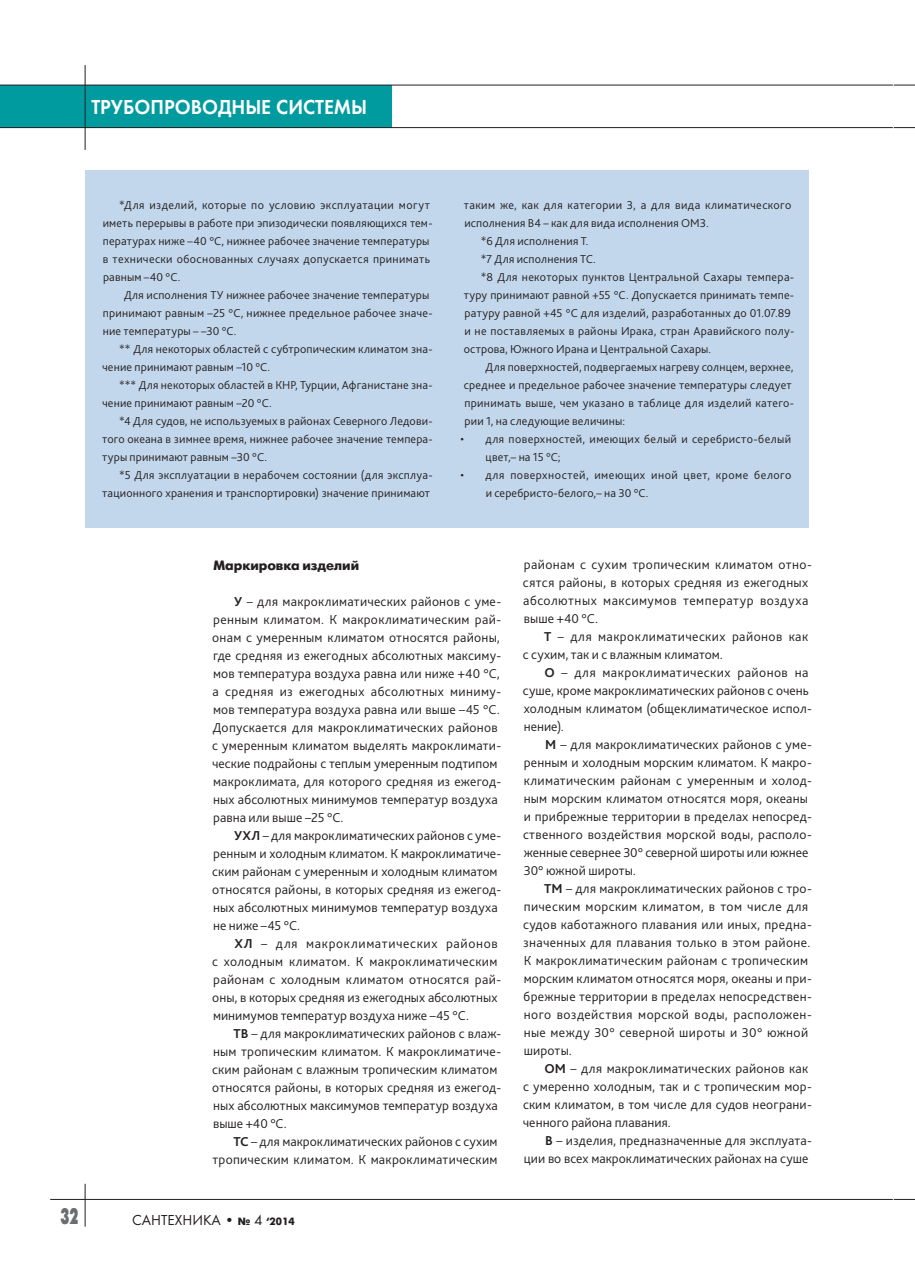
<style>
.page{position:relative;width:915px;height:1276px;background:#fff}
.page>*{position:absolute;margin:0;border:0;box-sizing:border-box;transform-origin:0 0}
.t1{font:22.5px "Futura Futuris X";color:#6c6d70;scale:.6 1}
.t2{font:21px "Futura Demi";color:#fff;scale:.95 1}
.t3{font:15px "Futura";color:#231f20}
.t4{font:300 13.5px/18px "Bliss Pro";letter-spacing:.015em;color:#231f20}
.t5{font:700 13.5px "Futura Futuris";letter-spacing:-.005em;color:#231f20}
.t6{font:300 12px/18px "Bliss Pro";letter-spacing:.015em;color:#231f20}
.t7{font:300 12px/18px "Bliss Pro";letter-spacing:.04em;color:#231f20}
.t8{font:300 12px "Bliss Pro";letter-spacing:.035em;color:#231f20}
.s1{font-weight:700}
.s2{font-family:"Futura Futuris";font-weight:700;font-size:10.5px}
</style>
<div class="page">
<div style="left:0;top:85px;width:391px;height:43px;background:#009b9e"></div>
<svg style="left:893px;top:1199px;width:21px;height:1px"></svg>
<hr style="left:50px;top:1199px;width:842px;height:1px;background:#231f20">
<hr style="left:85px;top:1183px;width:1px;height:43px;background:#231f20">
<svg style="left:893px;top:85px;width:21px;height:1px"></svg>
<hr style="left:0;top:85px;width:892px;height:1px;background:#231f20">
<svg style="left:893px;top:127px;width:21px;height:1px"></svg>
<hr style="left:0;top:127px;width:892px;height:1px;background:#231f20">
<hr style="left:85px;top:65px;width:1px;height:85px;background:#231f20">
<div style="left:85px;top:170px;width:723px;height:357px;background:#c3d7ec"></div>
<h2 class="t2" style="left:91px;top:94px;width:292px">ТРУБОПРОВОДНЫЕ СИСТЕМЫ</h2>
<p class="t6" style="left:103px;top:196px;width:331px;text-indent:16px">*Для изделий, которые по условию эксплуатации могут иметь перерывы в работе при эпизодически появляющихся тем&shy;пературах ниже –40 °C, нижнее рабочее значение температуры в технически обоснованных случаях допускается принимать равным –40 °C.</p>
<p class="t6" style="left:103px;top:286px;width:331px;text-indent:21px">Для исполнения ТУ нижнее рабочее значение температуры принимают равным –25 °C, нижнее предельное рабочее значе&shy;ние температуры – –30 °C.</p>
<p class="t6" style="left:102px;top:340px;width:332px;text-indent:17px">** Для некоторых областей с субтропическим климатом зна&shy;чение принимают равным –10 °C.</p>
<p class="t6" style="left:102px;top:376px;width:332px;text-indent:17px">*** Для некоторых областей в КНР, Турции, Афганистане зна&shy;чение принимают равным –20 °C.</p>
<p class="t6" style="left:102px;top:412px;width:332px;text-align:justify;text-indent:17px">*4 Для судов, не используемых в районах Северного Ледови&shy;того океана в зимнее время, нижнее рабочее значение темпера&shy;туры принимают равным –30 °C.</p>
<p class="t6" style="left:102px;top:466px;width:332px;text-align:right">*5 Для эксплуатации в нерабочем состоянии (для эксплуа&shy;тационного хранения и транспортировки) значение принимают</p>
<p class="t8" style="left:463px;top:198px;width:329px">таким же, как для категории 3, а для вида климатического</p>
<p class="t6" style="left:464px;top:214px;width:246px">исполнения В4 – как для вида исполнения ОМ3.</p>
<p class="t6" style="left:480px;top:232px;width:109px">*6 Для исполнения Т.</p>
<p class="t6" style="left:480px;top:250px;width:116px">*7 Для исполнения ТС.</p>
<p class="t6" style="left:480px;top:268px;width:315px">*8 Для некоторых пунктов Центральной Сахары темпера-</p>
<p class="t6" style="left:463px;top:286px;width:332px">туру принимают равной +55 °C. Допускается принимать темпе-</p>
<p class="t6" style="left:464px;top:304px;width:328px">ратуру равной +45 °C для изделий, разработанных до 01.07.89</p>
<p class="t6" style="left:464px;top:322px;width:331px">и не поставляемых в районы Ирака, стран Аравийского полу-</p>
<p class="t6" style="left:463px;top:340px;width:249px">острова, Южного Ирана и Центральной Сахары.</p>
<p class="t6" style="left:485px;top:358px;width:309px">Для поверхностей, подвергаемых нагреву солнцем, верхнее,</p>
<p class="t6" style="left:463px;top:376px;width:329px">среднее и предельное рабочее значение температуры следует</p>
<p class="t6" style="left:464px;top:394px;width:331px">принимать выше, чем указано в таблице для изделий катего-</p>
<p class="t6" style="left:464px;top:412px;width:162px">рии 1, на следующие величины:</p>
<p class="t6" style="left:485px;top:430px;width:307px;text-indent:-25px">• для поверхностей, имеющих белый и серебристо-белый цвет,– на 15 °C;</p>
<p class="t7" style="left:485px;top:466px;width:307px;text-indent:-25px">• для поверхностей, имеющих иной цвет, кроме белого и серебристо-белого,– на 30 °C.</p>
<p class="t5" style="left:213px;top:557px;width:147px">Маркировка изделий</p>
<p class="t4" style="left:212px;top:592px;width:290px;text-indent:22px"><span class="s1">У</span> – для макроклиматических районов с уме&shy;ренным климатом. К макроклиматическим рай&shy;онам с умеренным климатом относятся районы, где средняя из ежегодных абсолютных максиму&shy;мов температура воздуха равна или ниже +40 °C, а средняя из ежегодных абсолютных миниму&shy;мов температура воздуха равна или выше –45 °C.<br>Допускается для макроклиматических районов с умеренным климатом выделять макроклимати&shy;ческие подрайоны с теплым умеренным подтипом макроклимата, для которого средняя из ежегод&shy;ных абсолютных минимумов температур воздуха равна или выше –25 °C.</p>
<p class="t4" style="left:212px;top:825px;width:290px;text-indent:22px"><span class="s1">УХЛ</span> – для макроклиматических районов с уме&shy;ренным и холодным климатом. К макроклиматиче&shy;ским районам с умеренным и холодным климатом относятся районы, в которых средняя из ежегод&shy;ных абсолютных минимумов температур воздуха не ниже –45 °C.</p>
<p class="t4" style="left:212px;top:933px;width:290px;text-indent:22px"><span class="s1">ХЛ</span> – для макроклиматических районов с холодным климатом. К макроклиматическим районам с холодным климатом относятся рай&shy;оны, в которых средняя из ежегодных абсолютных минимумов температур воздуха ниже –45 °C.</p>
<p class="t4" style="left:212px;top:1023px;width:290px;text-indent:21px"><span class="s1">ТВ</span> – для макроклиматических районов с влаж&shy;ным тропическим климатом. К макроклиматиче&shy;ским районам с влажным тропическим климатом относятся районы, в которых средняя из ежегод&shy;ных абсолютных максимумов температур воздуха выше +40 °C.</p>
<p class="t4" style="left:212px;top:1131px;width:286px;text-align:right"><span class="s1">ТС</span> – для макроклиматических районов с сухим тропическим климатом. К макроклиматическим</p>
<h1 class="t1" style="left:61px;top:1202px;width:32px">32</h1>
<p class="t3" style="left:132px;top:1211px;width:164px">САНТЕХНИКА • <span class="s2">№</span> 4 <span class="s2">‘2014</span></p>
<p class="t4" style="left:523px;top:555px;width:290px">районам с сухим тропическим климатом отно&shy;сятся районы, в которых средняя из ежегодных абсолютных максимумов температур воздуха выше +40 °C.</p>
<p class="t4" style="left:523px;top:627px;width:286px;text-indent:21px"><span class="s1">Т</span> – для макроклиматических районов как с сухим, так и с влажным климатом.</p>
<p class="t4" style="left:523px;top:663px;width:290px;text-indent:21px"><span class="s1">О</span> – для макроклиматических районов на суше, кроме макроклиматических районов с очень холодным климатом (общеклиматическое испол&shy;нение).</p>
<p class="t4" style="left:523px;top:735px;width:290px;text-indent:22px"><span class="s1">М</span> – для макроклиматических районов с уме&shy;ренным и холодным морским климатом. К макро&shy;климатическим районам с умеренным и холод&shy;ным морским климатом относятся моря, океаны и прибрежные территории в пределах непосред&shy;ственного воздействия морской воды, располо&shy;женные севернее 30° северной широты или южнее 30° южной широты.</p>
<p class="t4" style="left:523px;top:879px;width:290px;text-indent:21px"><span class="s1">ТМ</span> – для макроклиматических районов с тро&shy;пическим морским климатом, в том числе для судов каботажного плавания или иных, предна&shy;значенных для плавания только в этом районе.<br>К макроклиматическим районам с тропическим морским климатом относятся моря, океаны и при&shy;брежные территории в пределах непосредствен&shy;ного воздействия морской воды, расположен&shy;ные между 30° северной широты и 30° южной широты.</p>
<p class="t4" style="left:522px;top:1059px;width:290px;text-indent:22px"><span class="s1">ОМ</span> – для макроклиматических районов как с умеренно холодным, так и с тропическим мор&shy;ским климатом, в том числе для судов неограни&shy;ченного района плавания.</p>
<p class="t4" style="left:523px;top:1131px;width:289px;text-align:right"><span class="s1">В</span> – изделия, предназначенные для эксплуата&shy;ции во всех макроклиматических районах на суше</p>
</div>
